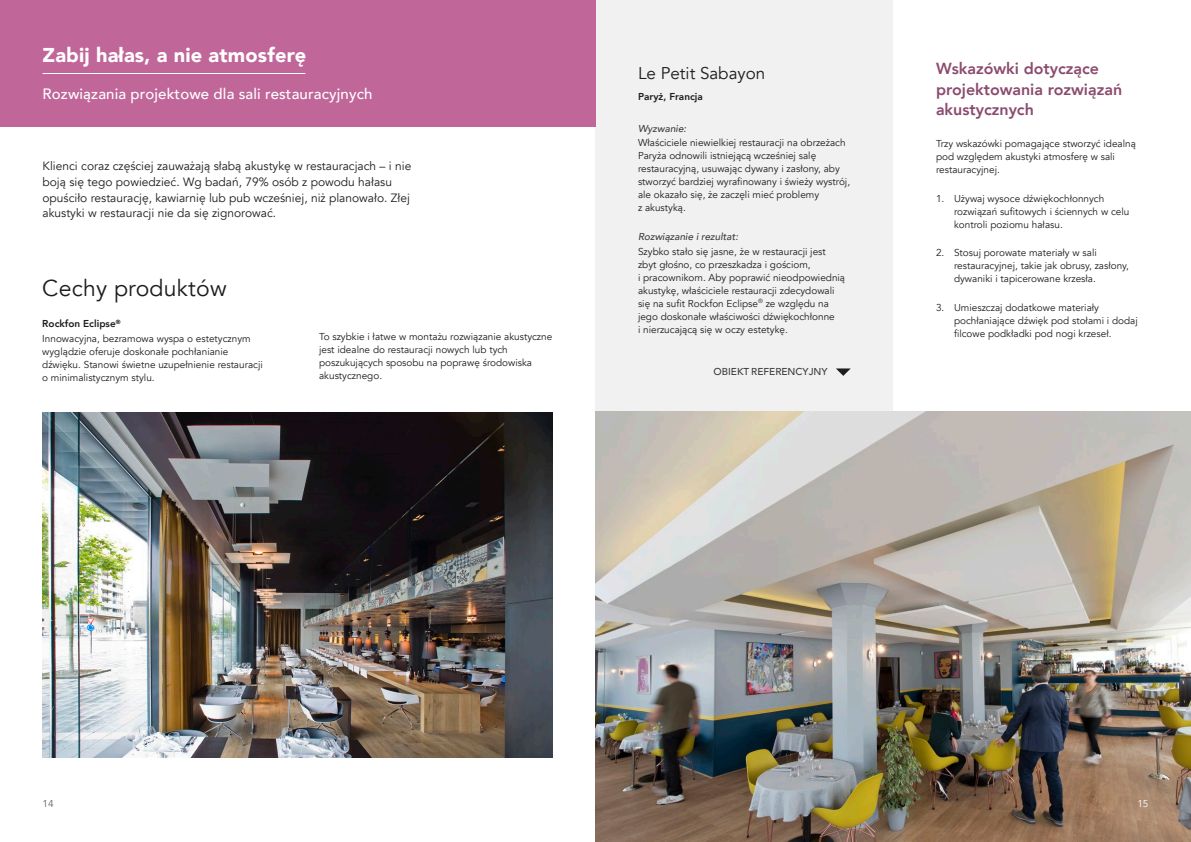
<style>
.page{position:relative;width:1191px;height:842px;background:#fff}
.page>*{position:absolute;margin:0;border:0;box-sizing:border-box;transform-origin:0 0}
.t1{font:23px "Avenir";letter-spacing:.01em;color:#1d1d1b}
.t2{font:900 20px "Avenir";letter-spacing:.01em;color:#fff}
.t3{font:17px "Avenir";color:#1d1d1b}
.t4{font:800 16px/20.8px "Avenir";color:#8b4b6f}
.t5{font:500 15px "Avenir";letter-spacing:.01em;color:#fff}
.t6{font:12px/15.6px "Avenir";color:#1d1d1b}
.t7{font:10px/13px "Avenir";color:#1d1d1b}
.t8{font:italic 500 10px "Avenir";color:#3d3d3c}
.t9{font:500 10px "Avenir";color:#3d3d3c}
.t10{font:800 10px "Avenir";color:#1d1d1b}
.t11{font:10px "Avenir";color:#646463}
.t12{font:10px "Avenir";color:#fff}
.s1{font-weight:800}
</style>
<div class="page">
<div style="left:595px;top:0;width:298px;height:414px;background:#f1f1f1"></div>
<div style="left:0;top:0;width:595px;height:126px;background:#c06699"></div>
<img style="left:595px;top:411px;width:596px;height:431px">
<img style="left:43px;top:412px;width:509px;height:346px">
<svg style="left:836px;top:368px;width:14px;height:8px"></svg>
<hr style="left:43px;top:73px;width:262px;height:1px;background:#fff">
<h2 class="t2" style="left:43px;top:38px;width:265px">Zabij hałas, a nie atmosferę</h2>
<h3 class="t5" style="left:43px;top:81px;width:331px">Rozwiązania projektowe dla sali restauracyjnych</h3>
<p class="t6" style="left:43px;top:159px;width:370px">Klienci coraz częściej zauważają słabą akustykę w restauracjach – i nie boją się tego powiedzieć. Wg badań, 79% osób z powodu hałasu opuściło restaurację, kawiarnię lub pub wcześniej, niż planowało. Złej akustyki w restauracji nie da się zignorować.</p>
<h1 class="t1" style="left:42px;top:274px;width:186px">Cechy produktów</h1>
<p class="t7" style="left:42px;top:317px;width:210px;line-height:14.4px"><span class="s1">Rockfon Eclipse</span><sup>®<br></sup>Innowacyjna, bezramowa wyspa o estetycznym</p>
<p class="t7" style="left:42px;top:345px;width:222px">wyglądzie oferuje doskonałe pochłanianie dźwięku. Stanowi świetne uzupełnienie restauracji o minimalistycznym stylu.</p>
<p class="t7" style="left:319px;top:330px;width:235px">To szybkie i łatwe w montażu rozwiązanie akustyczne jest idealne do restauracji nowych lub tych poszukujących sposobu na poprawę środowiska akustycznego.</p>
<h3 class="t3" style="left:638px;top:63px;width:129px">Le Petit Sabayon</h3>
<p class="t10" style="left:638px;top:89px;width:66px">Paryż, Francja</p>
<p class="t8" style="left:638px;top:122px;width:50px">Wyzwanie:</p>
<p class="t7" style="left:638px;top:137px;width:214px">Właściciele niewielkiej restauracji na obrzeżach Paryża odnowili istniejącą wcześniej salę restauracyjną, usuwając dywany i zasłony, aby stworzyć bardziej wyrafinowany i świeży wystrój, ale okazało się, że zaczęli mieć problemy<br>z akustyką.</p>
<p class="t8" style="left:638px;top:231px;width:102px">Rozwiązanie i rezultat:</p>
<p class="t7" style="left:638px;top:245px;width:209px">Szybko stało się jasne, że w restauracji jest zbyt głośno, co przeszkadza i gościom,<br>i pracownikom. Aby poprawić nieodpowiednią akustykę, właściciele restauracji zdecydowali się na sufit Rockfon Eclipse<sup>®</sup> ze względu na jego doskonałe właściwości dźwiękochłonne<br>i nierzucającą się w oczy estetykę.</p>
<p class="t9" style="left:713px;top:363px;width:116px">OBIEKT REFERENCYJNY</p>
<h3 class="t4" style="left:936px;top:58px;width:188px">Wskazówki dotyczące projektowania rozwiązań akustycznych</h3>
<p class="t7" style="left:936px;top:137px;width:201px">Trzy wskazówki pomagające stworzyć idealną pod względem akustyki atmosferę w sali restauracyjnej.</p>
<p class="t7" style="left:954px;top:192px;width:177px;text-indent:-18px">1. Używaj wysoce dźwiękochłonnych rozwiązań sufitowych i ściennych w celu kontroli poziomu hałasu.</p>
<p class="t7" style="left:954px;top:247px;width:176px;text-indent:-18px">2. Stosuj porowate materiały w sali restauracyjnej, takie jak obrusy, zasłony, dywaniki i tapicerowane krzesła.</p>
<p class="t7" style="left:954px;top:301px;width:185px;text-indent:-18px">3. Umieszczaj dodatkowe materiały pochłaniające dźwięk pod stołami i dodaj filcowe podkładki pod nogi krzeseł.</p>
<p class="t11" style="left:43px;top:797px;width:13px">14</p>
<p class="t12" style="left:1137px;top:797px;width:13px">15</p>
</div>
